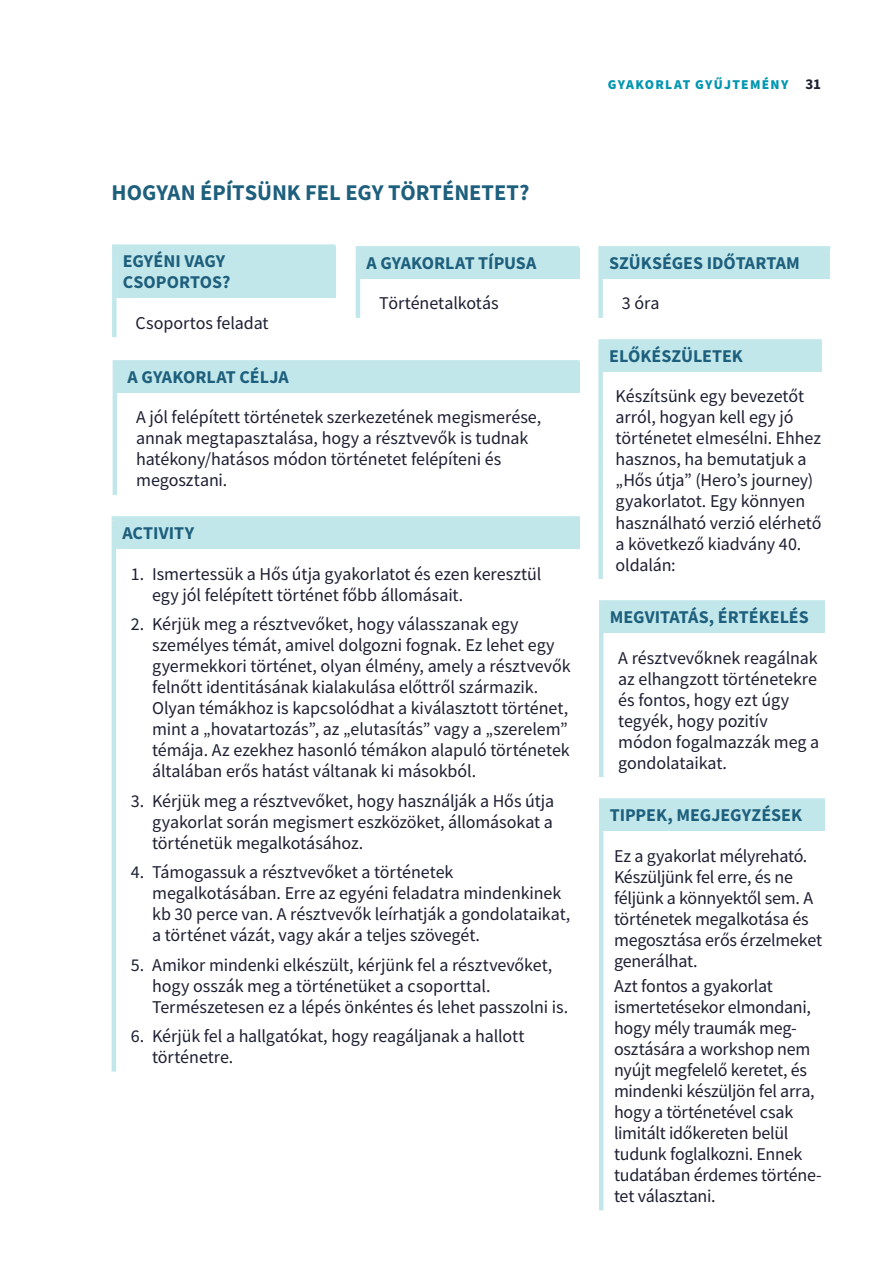
<style>
.page{position:relative;width:893px;height:1263px;background:#fff}
.page>*{position:absolute;margin:0;border:0;box-sizing:border-box;transform-origin:0 0}
.t1{font:700 22.5px "Source Sans Pro";color:#1d5f7c}
.t2{font:18px/21px "Source Sans Pro";letter-spacing:-.005em;color:#1d1f32}
.t3{font:700 18px/21px "Source Sans Pro";color:#1d5f7c}
.t4{font:900 13.5px "Source Sans Pro";letter-spacing:.095em;color:#0096b1}
.s1{font-weight:700;font-size:15px;color:#1d1f32}
</style>
<div class="page">
<div style="left:358px;top:248px;width:221px;height:31px;background:#c1e7eb"></div>
<div style="left:356px;top:246px;width:223px;height:5px;background:#c1e7eb"></div>
<hr style="left:356px;top:251px;width:4px;height:28px;background:#c1e7eb">
<hr style="left:356px;top:279px;width:4px;height:39px;background:#c1e7eb">
<div style="left:115px;top:362px;width:465px;height:31px;background:#c1e7eb"></div>
<div style="left:113px;top:360px;width:467px;height:5px;background:#c1e7eb"></div>
<hr style="left:113px;top:365px;width:4px;height:28px;background:#c1e7eb">
<hr style="left:113px;top:393px;width:4px;height:102px;background:#c1e7eb">
<div style="left:114px;top:518px;width:466px;height:31px;background:#c1e7eb"></div>
<div style="left:112px;top:516px;width:468px;height:5px;background:#c1e7eb"></div>
<hr style="left:112px;top:521px;width:4px;height:28px;background:#c1e7eb">
<hr style="left:112px;top:549px;width:4px;height:522px;background:#c1e7eb">
<div style="left:601px;top:800px;width:224px;height:31px;background:#c1e7eb"></div>
<div style="left:599px;top:798px;width:226px;height:5px;background:#c1e7eb"></div>
<hr style="left:599px;top:803px;width:4px;height:28px;background:#c1e7eb">
<hr style="left:599px;top:831px;width:4px;height:379px;background:#c1e7eb">
<div style="left:601px;top:602px;width:224px;height:31px;background:#c1e7eb"></div>
<div style="left:599px;top:600px;width:226px;height:5px;background:#c1e7eb"></div>
<hr style="left:599px;top:605px;width:4px;height:28px;background:#c1e7eb">
<hr style="left:599px;top:633px;width:4px;height:144px;background:#c1e7eb">
<div style="left:601px;top:341px;width:221px;height:31px;background:#c1e7eb"></div>
<div style="left:598px;top:339px;width:224px;height:5px;background:#c1e7eb"></div>
<div style="left:598px;top:344px;width:5px;height:28px;background:#c1e7eb"></div>
<div style="left:598px;top:372px;width:5px;height:207px;background:#c1e7eb"></div>
<div style="left:601px;top:248px;width:229px;height:31px;background:#c1e7eb"></div>
<div style="left:598px;top:246px;width:232px;height:5px;background:#c1e7eb"></div>
<div style="left:598px;top:251px;width:5px;height:28px;background:#c1e7eb"></div>
<div style="left:598px;top:279px;width:5px;height:39px;background:#c1e7eb"></div>
<div style="left:114px;top:247px;width:221px;height:51px;background:#c1e7eb"></div>
<div style="left:112px;top:244px;width:223px;height:5px;background:#c1e7eb"></div>
<div style="left:112px;top:249px;width:5px;height:49px;background:#c1e7eb"></div>
<div style="left:112px;top:298px;width:5px;height:39px;background:#c1e7eb"></div>
<p class="t1" style="left:112px;top:178px;width:419px">HOGYAN ÉPÍTSÜNK FEL EGY TÖRTÉNETET?</p>
<p class="t3" style="left:123px;top:250px;width:109px">EGYÉNI VAGY<br>CSOPORTOS?</p>
<p class="t2" style="left:136px;top:312px;width:135px">Csoportos feladat</p>
<p class="t3" style="left:366px;top:252px;width:171px">A GYAKORLAT TÍPUSA</p>
<p class="t2" style="left:379px;top:293px;width:121px">Történetalkotás</p>
<p class="t3" style="left:128px;top:366px;width:163px">A GYAKORLAT CÉLJA</p>
<p class="t2" style="left:136px;top:407px;width:407px">A jól felépített történetek szerkezetének megismerése, annak megtapasztalása, hogy a résztvevők is tudnak hatékony/hatásos módon történetet felépíteni és megosztani.</p>
<p class="t3" style="left:122px;top:522px;width:74px">ACTIVITY</p>
<p class="t2" style="left:152px;top:563px;width:391px;text-indent:-21px">1. Ismertessük a Hős útja gyakorlatot és ezen keresztül egy jól felépített történet főbb állomásait.</p>
<p class="t2" style="left:152px;top:613px;width:420px;text-indent:-21px">2. Kérjük meg a résztvevőket, hogy válasszanak egy személyes témát, amivel dolgozni fognak. Ez lehet egy gyermekkori történet, olyan élmény, amely a résztvevők felnőtt identitásának kialakulása előttről származik.<br>Olyan témákhoz is kapcsolódhat a kiválasztott történet, mint a „hovatartozás”, az „elutasítás” vagy a „szerelem” témája. Az ezekhez hasonló témákon alapuló történetek általában erős hatást váltanak ki másokból.</p>
<p class="t2" style="left:152px;top:790px;width:403px;text-align:justify;text-indent:-21px">3. Kérjük meg a résztvevőket, hogy használják a Hős útja gyakorlat során megismert eszközöket, állomásokat a történetük megalkotásához.</p>
<p class="t2" style="left:152px;top:861px;width:420px;text-indent:-21px">4. Támogassuk a résztvevőket a történetek megalkotásában. Erre az egyéni feladatra mindenkinek kb 30 perce van. A résztvevők leírhatják a gondolataikat, a történet vázát, vagy akár a teljes szövegét.</p>
<p class="t2" style="left:152px;top:954px;width:418px;text-indent:-21px">5. Amikor mindenki elkészült, kérjünk fel a résztvevőket, hogy osszák meg a történetüket a csoporttal.<br>Természetesen ez a lépés önkéntes és lehet passzolni is.</p>
<p class="t2" style="left:152px;top:1025px;width:374px;text-indent:-21px">6. Kérjük fel a hallgatókat, hogy reagáljanak a hallott történetre.</p>
<p class="t4" style="left:608px;top:75px;width:215px">GYAKORLAT GYŰJTEMÉNY <span class="s1">31</span></p>
<p class="t3" style="left:609px;top:252px;width:192px">SZÜKSÉGES IDŐTARTAM</p>
<p class="t2" style="left:622px;top:293px;width:39px">3 óra</p>
<p class="t3" style="left:609px;top:345px;width:135px">ELŐKÉSZÜLETEK</p>
<p class="t2" style="left:616px;top:386px;width:207px">Készítsünk egy bevezetőt arról, hogyan kell egy jó történetet elmesélni. Ehhez hasznos, ha bemutatjuk a „Hős útja” (Hero’s journey) gyakorlatot. Egy könnyen használható verzió elérhető a következő kiadvány 40. oldalán:</p>
<p class="t3" style="left:610px;top:606px;width:201px">MEGVITATÁS, ÉRTÉKELÉS</p>
<p class="t2" style="left:618px;top:647px;width:203px">A résztvevőknek reagálnak az elhangzott történetekre és fontos, hogy ezt úgy tegyék, hogy pozitív módon fogalmazzák meg a gondolataikat.</p>
<p class="t3" style="left:610px;top:804px;width:194px">TIPPEK, MEGJEGYZÉSEK</p>
<p class="t2" style="left:614px;top:845px;width:210px">Ez a gyakorlat mélyreható.<br>Készüljünk fel erre, és ne féljünk a könnyektől sem. A történetek megalkotása és megosztása erős érzelmeket generálhat.</p>
<p class="t2" style="left:614px;top:975px;width:209px">Azt fontos a gyakorlat ismertetésekor elmondani, hogy mély traumák meg&shy;osztására a workshop nem nyújt megfelelő keretet, és mindenki készüljön fel arra, hogy a történetével csak limitált időkereten belül tudunk foglalkozni. Ennek tudatában érdemes történe&shy;tet választani.</p>
</div>
